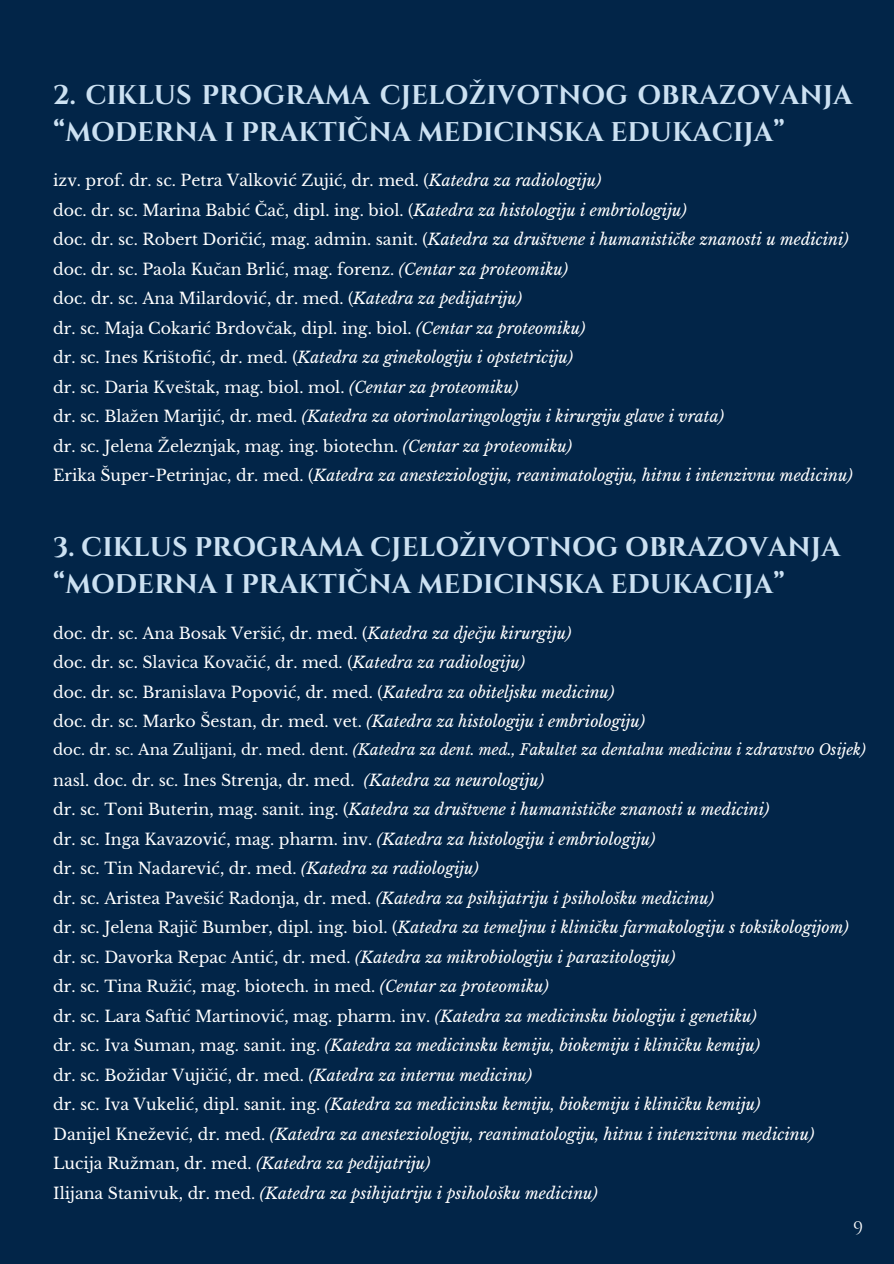
<style>
.page{position:relative;width:894px;height:1264px;background:#fff}
.page>*{position:absolute;margin:0;border:0;box-sizing:border-box;transform-origin:0 0}
.t1{font:700 27px/37.2px "Cinzel";color:#cce1f2}
.t2{font:18px "Cinzel";color:#fff}
.t3{font:italic 15.75px "Libre Baskerville";color:#fff}
.t4{font:15.75px "Libre Baskerville";color:#fff}
.t5{font:italic 15px "Libre Baskerville";color:#fff}
.s1{font-style:italic}
.s2{font-style:normal}
</style>
<div class="page">
<div style="left:0;top:0;width:893px;height:1263px;background:#022548"></div>
<h1 class="t1" style="left:53px;top:77px;width:800px">2. CIKLUS PROGRAMA CJELOŽIVOTNOG OBRAZOVANJA “MODERNA I PRAKTIČNA MEDICINSKA EDUKACIJA”</h1>
<p class="t4" style="left:53px;top:171px;width:549px">izv. prof. dr. sc. Petra Valković Zujić, dr. med. (<span class="s1">Katedra za radiologiju)</span></p>
<p class="t4" style="left:53px;top:201px;width:635px">doc. dr. sc. Marina Babić Čač, dipl. ing. biol. (<span class="s1">Katedra za histologiju i embriologiju)</span></p>
<p class="t3" style="left:53px;top:230px;width:796px"><span class="s2">doc. dr. sc. Robert Doričić, mag. admin. sanit. (</span>Katedra za društvene i humanističke znanosti u medicini)</p>
<p class="t4" style="left:53px;top:260px;width:516px">doc. dr. sc. Paola Kučan Brlić, mag. forenz. <span class="s1">(Centar za proteomiku)</span></p>
<p class="t4" style="left:53px;top:289px;width:470px">doc. dr. sc. Ana Milardović, dr. med. (<span class="s1">Katedra za pedijatriju)</span></p>
<p class="t4" style="left:53px;top:318px;width:533px">dr. sc. Maja Cokarić Brdovčak, dipl. ing. biol. <span class="s1">(Centar za proteomiku)</span></p>
<p class="t3" style="left:53px;top:348px;width:521px"><span class="s2">dr. sc. Ines Krištofić, dr. med. (</span>Katedra za ginekologiju i opstetriciju)</p>
<p class="t4" style="left:53px;top:377px;width:466px">dr. sc. Daria Kveštak, mag. biol. mol. <span class="s1">(Centar za proteomiku)</span></p>
<p class="t3" style="left:53px;top:407px;width:672px"><span class="s2">dr. sc. Blažen Marijić, dr. med.</span> (Katedra za otorinolaringologiju i kirurgiju glave i vrata)</p>
<p class="t4" style="left:53px;top:436px;width:520px">dr. sc. Jelena Železnjak, mag. ing. biotechn. <span class="s1">(Centar za proteomiku)</span></p>
<p class="t3" style="left:53px;top:466px;width:800px"><span class="s2">Erika Šuper-Petrinjac, dr. med. (</span>Katedra za anesteziologiju, reanimatologiju, hitnu i intenzivnu medicinu)</p>
<h1 class="t1" style="left:53px;top:529px;width:788px">3. CIKLUS PROGRAMA CJELOŽIVOTNOG OBRAZOVANJA “MODERNA I PRAKTIČNA MEDICINSKA EDUKACIJA”</h1>
<p class="t4" style="left:53px;top:623px;width:519px">doc. dr. sc. Ana Bosak Veršić, dr. med. (<span class="s1">Katedra za dječju kirurgiju)</span></p>
<p class="t4" style="left:53px;top:653px;width:473px">doc. dr. sc. Slavica Kovačić, dr. med. (<span class="s1">Katedra za radiologiju)</span></p>
<p class="t4" style="left:53px;top:682px;width:562px">doc. dr. sc. Branislava Popović, dr. med. (<span class="s1">Katedra za obiteljsku medicinu)</span></p>
<p class="t3" style="left:53px;top:711px;width:593px"><span class="s2">doc. dr. sc. Marko Šestan, dr. med. vet.</span> (Katedra za histologiju i embriologiju)</p>
<p class="t5" style="left:53px;top:741px;width:814px"><span class="s2">doc. dr. sc. Ana Zulijani, dr. med. dent.</span> (Katedra za dent. med., Fakultet za dentalnu medicinu i zdravstvo Osijek)</p>
<p class="t4" style="left:53px;top:770px;width:492px">nasl. doc. dr. sc. Ines Strenja, dr. med. <span class="s1">(Katedra za neurologiju)</span></p>
<p class="t3" style="left:53px;top:800px;width:717px"><span class="s2">dr. sc. Toni Buterin, mag. sanit. ing. (</span>Katedra za društvene i humanističke znanosti u medicini)</p>
<p class="t3" style="left:53px;top:829px;width:603px"><span class="s2">dr. sc. Inga Kavazović, mag. pharm. inv.</span> (Katedra za histologiju i embriologiju)</p>
<p class="t4" style="left:53px;top:859px;width:427px">dr. sc. Tin Nadarević, dr. med. <span class="s1">(Katedra za radiologiju)</span></p>
<p class="t3" style="left:53px;top:888px;width:662px"><span class="s2">dr. sc. Aristea Pavešić Radonja, dr. med.</span> (Katedra za psihijatriju i psihološku medicinu)</p>
<p class="t3" style="left:53px;top:917px;width:796px"><span class="s2">dr. sc. Jelena Rajič Bumber, dipl. ing. biol. (</span>Katedra za temeljnu i kliničku farmakologiju s toksikologijom)</p>
<p class="t3" style="left:53px;top:947px;width:623px"><span class="s2">dr. sc. Davorka Repac Antić, dr. med.</span> (Katedra za mikrobiologiju i parazitologiju)</p>
<p class="t4" style="left:53px;top:976px;width:497px">dr. sc. Tina Ružić, mag. biotech. in med. <span class="s1">(Centar za proteomiku)</span></p>
<p class="t4" style="left:53px;top:1006px;width:705px">dr. sc. Lara Saftić Martinović, mag. pharm. inv. <span class="s1">(Katedra za medicinsku biologiju i genetiku)</span></p>
<p class="t3" style="left:53px;top:1035px;width:708px"><span class="s2">dr. sc. Iva Suman, mag. sanit. ing.</span> (Katedra za medicinsku kemiju, biokemiju i kliničku kemiju)</p>
<p class="t4" style="left:53px;top:1065px;width:480px">dr. sc. Božidar Vujičić, dr. med. <span class="s1">(Katedra za internu medicinu)</span></p>
<p class="t3" style="left:53px;top:1094px;width:708px"><span class="s2">dr. sc. Iva Vukelić, dipl. sanit. ing.</span> (Katedra za medicinsku kemiju, biokemiju i kliničku kemiju)</p>
<p class="t3" style="left:53px;top:1124px;width:762px"><span class="s2">Danijel Knežević, dr. med.</span> (Katedra za anesteziologiju, reanimatologiju, hitnu i intenzivnu medicinu)</p>
<p class="t3" style="left:53px;top:1154px;width:379px"><span class="s2">Lucija Ružman, dr. med.</span> (Katedra za pedijatriju)</p>
<p class="t3" style="left:53px;top:1183px;width:546px"><span class="s2">Ilijana Stanivuk, dr. med.</span> (Katedra za psihijatriju i psihološku medicinu)</p>
<p class="t2" style="left:852px;top:1216px;width:12px">9</p>
</div>
